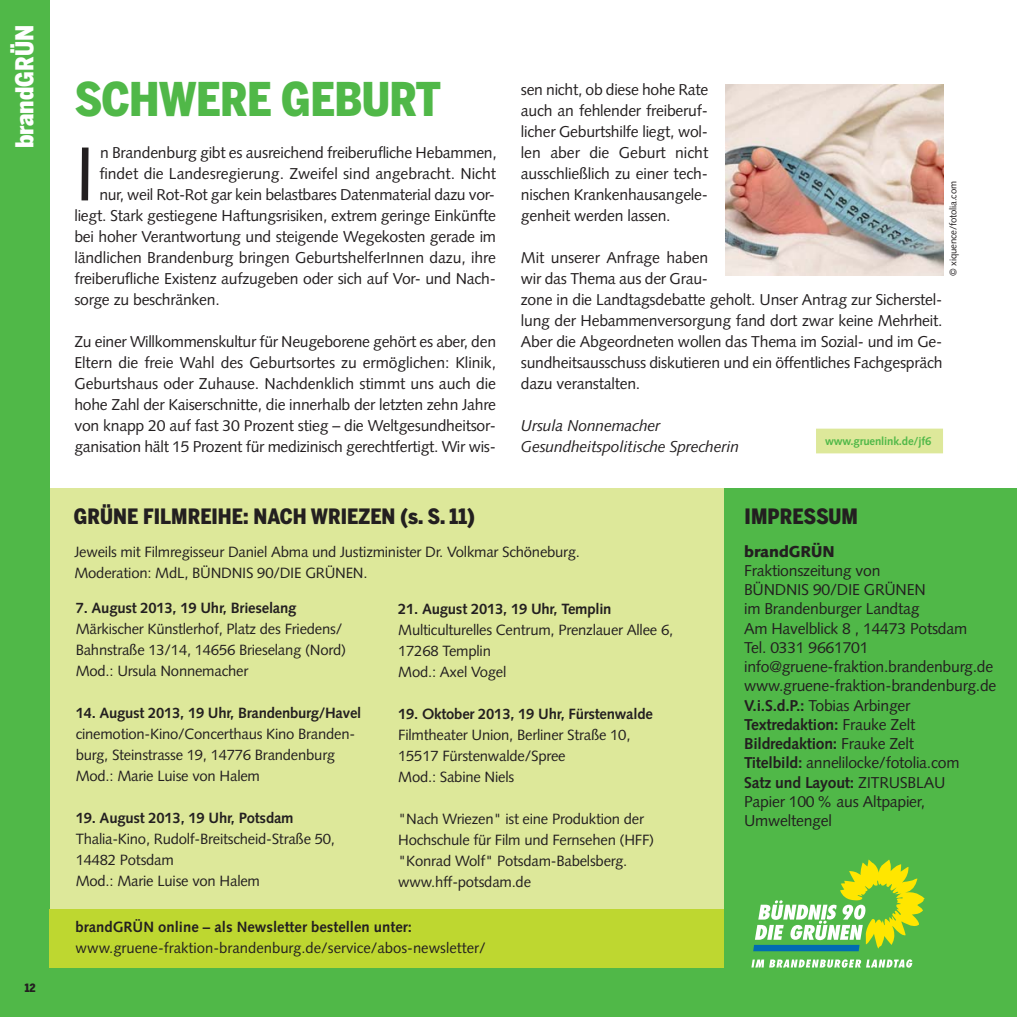
<style>
.page{position:relative;width:1017px;height:1017px;background:#fff}
.page>*{position:absolute;margin:0;border:0;box-sizing:border-box;transform-origin:0 0}
.t1{font:76.48px "Syntax";color:#231f20}
.t2{font:900 46.02px "Benton Sans Cond";letter-spacing:-.015em;color:#50b848}
.t3{font:900 24.5px "Benton Sans Cond";color:#fff}
.t4{font:900 21px "Benton Sans Cond";color:#231f20}
.t5{font:15.75px/21px "Syntax";letter-spacing:-.015em;color:#231f20;text-align:justify}
.t6{font:italic 15.75px/21px "Syntax";letter-spacing:-.015em;color:#231f20}
.t7{font:900 15.75px "Syntax";letter-spacing:-.015em;color:#231f20}
.t8{font:14.88px/21px "Syntax";letter-spacing:-.015em;color:#231f20}
.t9{font:700 14.88px "Syntax";letter-spacing:-.015em;color:#231f20}
.t10{font:700 11.38px "Syntax";letter-spacing:-.015em;color:#50b848}
.t11{font:900 11.38px "Benton Sans Cond";color:#231f20}
.t12{font:900 10.5px "Benton Sans Cond";color:#231f20}
.t13{font:9.62px "Syntax";letter-spacing:-.015em;color:#231f20}
.s1{font-family:"Syntax";font-weight:700;font-size:11.38px}
.s2{font-weight:700}
</style>
<div class="page">
<div style="left:43px;top:488px;width:974px;height:529px;background:#50b848"></div>
<svg style="left:753px;top:860px;width:171px;height:91px"></svg>
<svg style="left:751px;top:959px;width:161px;height:9px"></svg>
<div style="left:50px;top:488px;width:674px;height:479px;background:#dde89a"></div>
<div style="left:0;top:0;width:50px;height:1017px;background:#50b848"></div>
<div style="left:50px;top:909px;width:674px;height:58px;background:#bed730"></div>
<img style="left:726px;top:84px;width:217px;height:192px">
<div style="left:816px;top:429px;width:127px;height:24px;background:#dde89a"></div>
<h3 class="t3" style="left:15px;top:148px;width:125px;rotate:-90deg">brandGRÜN</h3>
<p class="t12" style="left:25px;top:983px;width:22px"><span class="s1">2</span>12M 12</p>
<p class="t11" style="left:25px;top:983px;width:12px">12</p>
<h2 class="t2" style="left:74px;top:82px;width:368px">SCHWERE GEBURT</h2>
<h1 class="t1" style="left:74px;top:143px;width:23px">I</h1>
<p class="t5" style="left:100px;top:144px;width:398px">n Brandenburg gibt es ausreichend freiberufliche Hebammen,</p>
<p class="t5" style="left:99px;top:165px;width:398px">findet die Landesregierung. Zweifel sind angebracht. Nicht</p>
<p class="t5" style="left:99px;top:186px;width:397px">nur, weil Rot-Rot gar kein belastbares Datenmaterial dazu vor-</p>
<p class="t5" style="left:74px;top:207px;width:423px">liegt. Stark gestiegene Haftungsrisiken, extrem geringe Einkünfte</p>
<p class="t5" style="left:74px;top:228px;width:423px">bei hoher Verantwortung und steigende Wegekosten gerade im</p>
<p class="t5" style="left:74px;top:249px;width:423px">ländlichen Brandenburg bringen GeburtshelferInnen dazu, ihre</p>
<p class="t5" style="left:74px;top:270px;width:423px">freiberufliche Existenz aufzugeben oder sich auf Vor- und Nach-</p>
<p class="t5" style="left:74px;top:291px;width:147px">sorge zu beschränken.</p>
<p class="t5" style="left:74px;top:333px;width:423px">Zu einer Willkommenskultur für Neugeborene gehört es aber, den Eltern die freie Wahl des Geburtsortes zu ermöglichen: Klinik, Geburtshaus oder Zuhause. Nachdenklich stimmt uns auch die hohe Zahl der Kaiserschnitte, die innerhalb der letzten zehn Jahre von knapp 20 auf fast 30 Prozent stieg – die Weltgesundheitsor&shy;ganisation hält 15 Prozent für medizinisch gerechtfertigt. Wir wis-</p>
<h3 class="t4" style="left:74px;top:509px;width:402px">GRÜNE FILMREIHE: NACH WRIEZEN (s. S. 11)</h3>
<p class="t5" style="left:521px;top:81px;width:189px">sen nicht, ob diese hohe Rate auch an fehlender freiberuf - licher Geburtshilfe liegt, wol&shy;len aber die Geburt nicht ausschließlich zu einer tech&shy;nischen Krankenhausangele&shy;genheit werden lassen.</p>
<p class="t5" style="left:521px;top:249px;width:423px;text-align:left">Mit unserer Anfrage haben<br>wir das Thema aus der Grau-<br>zone in die Landtagsdebatte geholt. Unser Antrag zur Sicherstel&shy;lung der Hebammen versorgung fand dort zwar keine Mehrheit.<br>Aber die Abgeordneten wollen das Thema im Sozial- und im Ge&shy;sundheitsausschuss diskutieren und ein öffentliches Fachgespräch dazu veranstalten.</p>
<p class="t6" style="left:521px;top:417px;width:220px">Ursula Nonnemacher<br>Gesundheitspolitische Sprecherin</p>
<p class="t13" style="left:949px;top:276px;width:97px;rotate:-90deg">© xiquence/fotolia.com</p>
<p class="t10" style="left:825px;top:437px;width:108px">www.gruenlink.de/jf6</p>
<h3 class="t4" style="left:745px;top:508px;width:115px">IMPRESSUM</h3>
<p class="t8" style="left:74px;top:543px;width:507px">Jeweils mit Filmregisseur Daniel Abma und Justizminister Dr. Volkmar Schöneburg.<br>Moderation: MdL, BÜNDNIS 90/DIE GRÜNEN.</p>
<p class="t9" style="left:76px;top:602px;width:222px">7. August 2013, 19 Uhr, Brieselang</p>
<p class="t8" style="left:76px;top:620px;width:272px">Märkischer Künstlerhof, Platz des Friedens/<br>Bahnstraße 13/14, 14656 Brieselang (Nord)<br>Mod.: Ursula Nonnemacher</p>
<p class="t9" style="left:76px;top:707px;width:287px">14. August 2013, 19 Uhr, Brandenburg/Havel</p>
<p class="t8" style="left:76px;top:725px;width:281px">cinemotion-Kino/Concerthaus Kino Branden - burg, Steinstrasse 19, 14776 Brandenburg<br>Mod.: Marie Luise von Halem</p>
<p class="t9" style="left:76px;top:812px;width:219px">19. August 2013, 19 Uhr, Potsdam</p>
<p class="t8" style="left:76px;top:830px;width:261px">Thalia-Kino, Rudolf-Breitscheid-Straße 50,<br>14482 Potsdam<br>Mod.: Marie Luise von Halem</p>
<p class="t9" style="left:398px;top:602px;width:215px">21. August 2013, 19 Uhr, Templin</p>
<p class="t8" style="left:398px;top:620px;width:277px">Multiculturelles Centrum, Prenzlauer Allee 6,<br>17268 Templin<br>Mod.: Axel Vogel</p>
<p class="t9" style="left:398px;top:707px;width:256px">19. Oktober 2013, 19 Uhr, Fürstenwalde</p>
<p class="t8" style="left:398px;top:725px;width:234px">Filmtheater Union, Berliner Straße 10,<br>15517 Fürstenwalde/Spree<br>Mod.: Sabine Niels</p>
<p class="t8" style="left:398px;top:809px;width:258px">"Nach Wriezen" ist eine Produktion der Hochschule für Film und Fernsehen (HFF) "Konrad Wolf" Potsdam-Babelsberg. www.hff-potsdam.de</p>
<p class="t9" style="left:76px;top:921px;width:338px">brandGRÜN online – als Newsletter bestellen unter:</p>
<p class="t8" style="left:76px;top:939px;width:412px">www.gruene-fraktion-brandenburg.de/service/abos-newsletter/</p>
<p class="t7" style="left:744px;top:545px;width:92px">brandGRÜN</p>
<p class="t5" style="left:744px;top:562px;width:254px;line-height:19.2px;text-align:left">Fraktionszeitung von<br>BÜNDNIS 90/DIE GRÜNEN<br>im Brandenburger Landtag<br>Am Havelblick 8 , 14473 Potsdam<br>Tel. 0331 9661701 info@gruene-fraktion.brandenburg.de www.gruene-fraktion-brandenburg.de<br><span class="s2">V.i.S.d.P.:</span> Tobias Arbinger<br><span class="s2">Textredaktion:</span> Frauke Zelt<br><span class="s2">Bildredaktion:</span> Frauke Zelt<br><span class="s2">Titelbild:</span> annelilocke/fotolia.com<br><span class="s2">Satz und Layout:</span> ZITRUSBLAU<br>Papier 100 % aus Altpapier,<br>Umweltengel</p>
</div>
